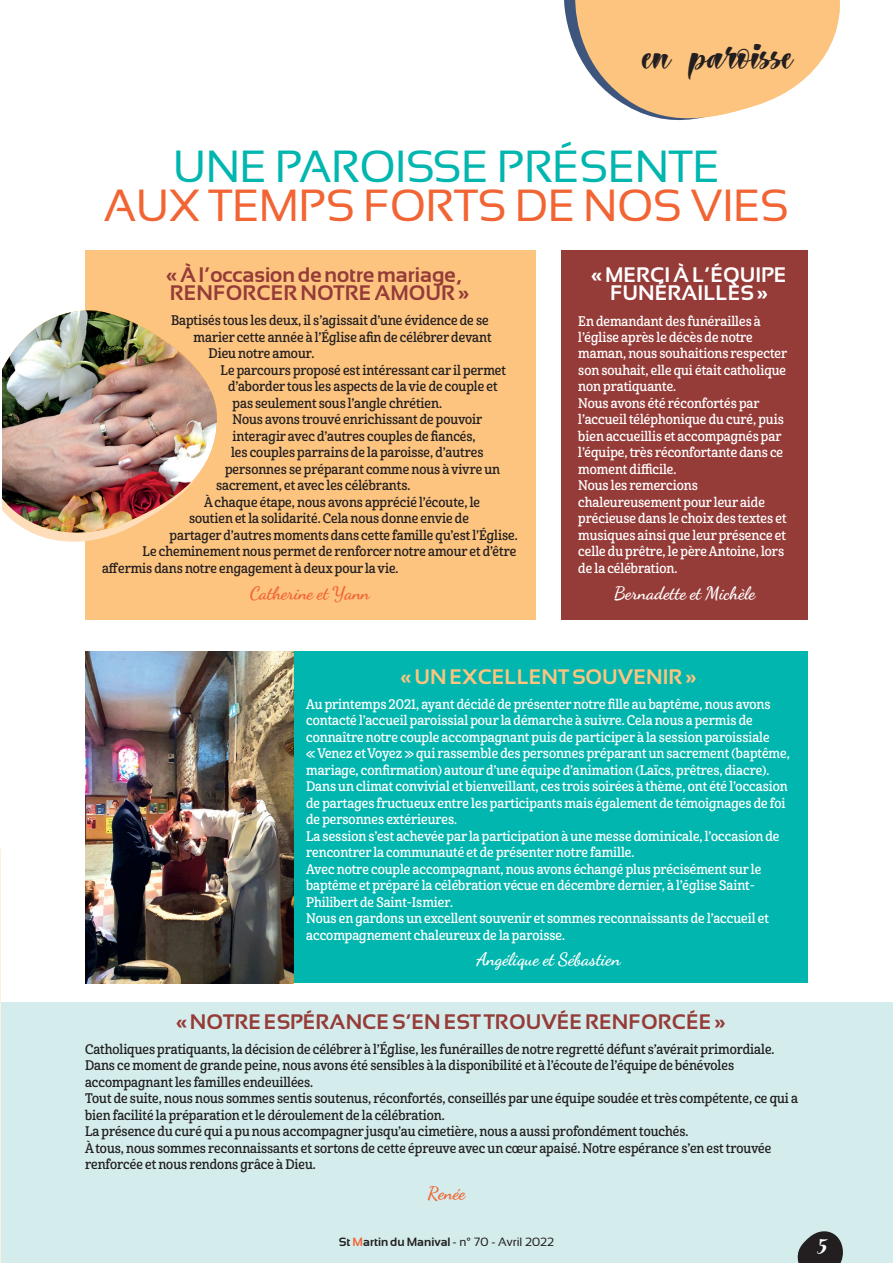
<style>
.page{position:relative;width:893px;height:1263px;background:#fff}
.page>*{position:absolute;margin:0;border:0;box-sizing:border-box;transform-origin:0 0}
.t1{font:45px "Sansation";color:#f26433}
.t2{font:45px "Sansation";color:#00b6af}
.t3{font:39px "Battalfree";color:#231f20}
.t4{font:22.5px "Battalfree";color:#fff}
.t5{font:700 21px/18px "Sansation";color:#953b38}
.t6{font:700 21px/18px "Sansation";color:#fff;text-align:center}
.t7{font:700 21px "Sansation";color:#fdc480}
.t8{font:700 18px "Dancing Script";color:#fff}
.t9{font:700 18px "Dancing Script";color:#f26433}
.t10{font:13.5px/16.5px "Cabrito Con Dem";color:#fff}
.t11{font:13.5px/16.5px "Cabrito Con Dem";color:#231f20}
.t12{font:700 12px "Sansation";color:#231f20}
.s1{color:#f26433}
.s2{font-weight:400}
</style>
<div class="page">
<svg style="left:564px;top:0;width:276px;height:121px"></svg>
<div style="left:85px;top:651px;width:723px;height:332px;background:#00b6af"></div>
<img style="left:85px;top:652px;width:208px;height:331px">
<div style="left:1px;top:1002px;width:892px;height:261px;background:#d4edec"></div>
<div style="left:85px;top:250px;width:451px;height:370px;background:#fdc480"></div>
<div style="left:561px;top:250px;width:247px;height:370px;background:#953b38"></div>
<svg style="left:35px;top:534px;width:80px;height:8px"></svg>
<img style="left:2px;top:310px;width:215px;height:224px">
<svg style="left:797px;top:1231px;width:46px;height:32px"></svg>
<h2 class="t3" style="left:661px;top:26px;width:117px">rubrique</h2>
<h2 class="t3" style="left:644px;top:26px;width:151px">en paroisse</h2>
<h1 class="t2" style="left:173px;top:141px;width:548px">UNE PAROISSE PRÉSENTE</h1>
<h1 class="t1" style="left:104px;top:180px;width:687px">AUX TEMPS FORTS DE NOS VIES</h1>
<h3 class="t5" style="left:166px;top:266px;width:305px">« À l’occasion de notre mariage,<br>RENFORCER NOTRE AMOUR »</h3>
<p class="t11" style="left:171px;top:312px;width:319px">Baptisés tous les deux, il s’agissait d’une évidence de se</p>
<p class="t11" style="left:194px;top:329px;width:300px">marier cette année à l’Église afin de célébrer devant</p>
<p class="t11" style="left:209px;top:345px;width:107px">Dieu notre amour.</p>
<p class="t11" style="left:221px;top:362px;width:287px">Le parcours proposé est intéressant car il permet</p>
<p class="t11" style="left:228px;top:378px;width:271px">d’aborder tous les aspects de la vie de couple et</p>
<p class="t11" style="left:233px;top:395px;width:211px">pas seulement sous l’angle chrétien.</p>
<p class="t11" style="left:233px;top:411px;width:251px">Nous avons trouvé enrichissant de pouvoir</p>
<p class="t11" style="left:233px;top:428px;width:245px">interagir avec d’autres couples de fiancés,</p>
<p class="t11" style="left:231px;top:444px;width:254px">les couples parrains de la paroisse, d’autres</p>
<p class="t11" style="left:225px;top:461px;width:277px">personnes se préparant comme nous à vivre un</p>
<p class="t11" style="left:216px;top:477px;width:196px">sacrement, et avec les célébrants.</p>
<p class="t11" style="left:204px;top:494px;width:278px">À chaque étape, nous avons apprécié l’écoute, le</p>
<p class="t11" style="left:189px;top:510px;width:281px">soutien et la solidarité. Cela nous donne envie de</p>
<p class="t11" style="left:170px;top:527px;width:350px">partager d’autres moments dans cette famille qu’est l’Église.</p>
<p class="t11" style="left:143px;top:543px;width:375px">Le cheminement nous permet de renforcer notre amour et d’être</p>
<p class="t11" style="left:102px;top:560px;width:298px">affermis dans notre engagement à deux pour la vie.</p>
<h3 class="t9" style="left:250px;top:582px;width:121px">Catherine et Yann</h3>
<h3 class="t6" style="left:591px;top:266px;width:197px">« MERCI À L’ÉQUIPE<br>FUNÉRAILLES »</h3>
<p class="t10" style="left:578px;top:313px;width:210px">En demandant des funérailles à l’église après le décès de notre maman, nous souhaitions respecter son souhait, elle qui était catholique non pratiquante.<br>Nous avons été réconfortés par l’accueil téléphonique du curé, puis bien accueillis et accompagnés par l’équipe, très réconfortante dans ce moment difficile.<br>Nous les remercions chaleureusement pour leur aide précieuse dans le choix des textes et musiques ainsi que leur présence et celle du prêtre, le père Antoine, lors de la célébration.</p>
<h3 class="t8" style="left:614px;top:582px;width:143px">Bernadette et Michèle</h3>
<h3 class="t7" style="left:401px;top:665px;width:297px">« UN EXCELLENT SOUVENIR »</h3>
<p class="t10" style="left:306px;top:696px;width:485px">Au printemps 2021, ayant décidé de présenter notre fille au baptême, nous avons contacté l’accueil paroissial pour la démarche à suivre. Cela nous a permis de connaître notre couple accompagnant puis de participer à la session paroissiale «Venez et Voyez » qui rassemble des personnes préparant un sacrement (baptême, mariage, confirmation) autour d’une équipe d’animation (Laïcs, prêtres, diacre).<br>Dans un climat convivial et bienveillant, ces trois soirées à thème, ont été l’occasion de partages fructueux entre les participants mais également de témoignages de foi de personnes extérieures.<br>La session s’est achevée par la participation à une messe dominicale, l’occasion de rencontrer la communauté et de présenter notre famille.<br>Avec notre couple accompagnant, nous avons échangé plus précisément sur le baptême et préparé la célébration vécue en décembre dernier, à l’église Saint-Philibert de Saint-Ismier.<br>Nous en gardons un excellent souvenir et sommes reconnaissants de l’accueil et accompagnement chaleureux de la paroisse.</p>
<h3 class="t8" style="left:476px;top:948px;width:146px">Angélique et Sébastien</h3>
<h3 class="t5" style="left:176px;top:1012px;width:551px">« NOTRE ESPÉRANCE S’EN EST TROUVÉE RENFORCÉE »</h3>
<p class="t11" style="left:85px;top:1041px;width:714px">Catholiques pratiquants, la décision de célébrer à l’Église, les funérailles de notre regretté défunt s’avérait primordiale.<br>Dans ce moment de grande peine, nous avons été sensibles à la disponibilité et à l’écoute de l’équipe de bénévoles accompagnant les familles endeuillées.<br>Tout de suite, nous nous sommes sentis soutenus, réconfortés, conseillés par une équipe soudée et très compétente, ce qui a bien facilité la préparation et le déroulement de la célébration.<br>La présence du curé qui a pu nous accompagner jusqu’au cimetière, nous a aussi profondément touchés.<br>À tous, nous sommes reconnaissants et sortons de cette épreuve avec un cœur apaisé. Notre espérance s’en est trouvée renforcée et nous rendons grâce à Dieu.</p>
<h3 class="t9" style="left:428px;top:1182px;width:39px">Renée</h3>
<p class="t12" style="left:339px;top:1235px;width:217px">St <span class="s1">M</span>artin du Manival <span class="s2">- n° 70 - Avril 2022</span></p>
<h3 class="t4" style="left:818px;top:1228px;width:12px">5</h3>
</div>
